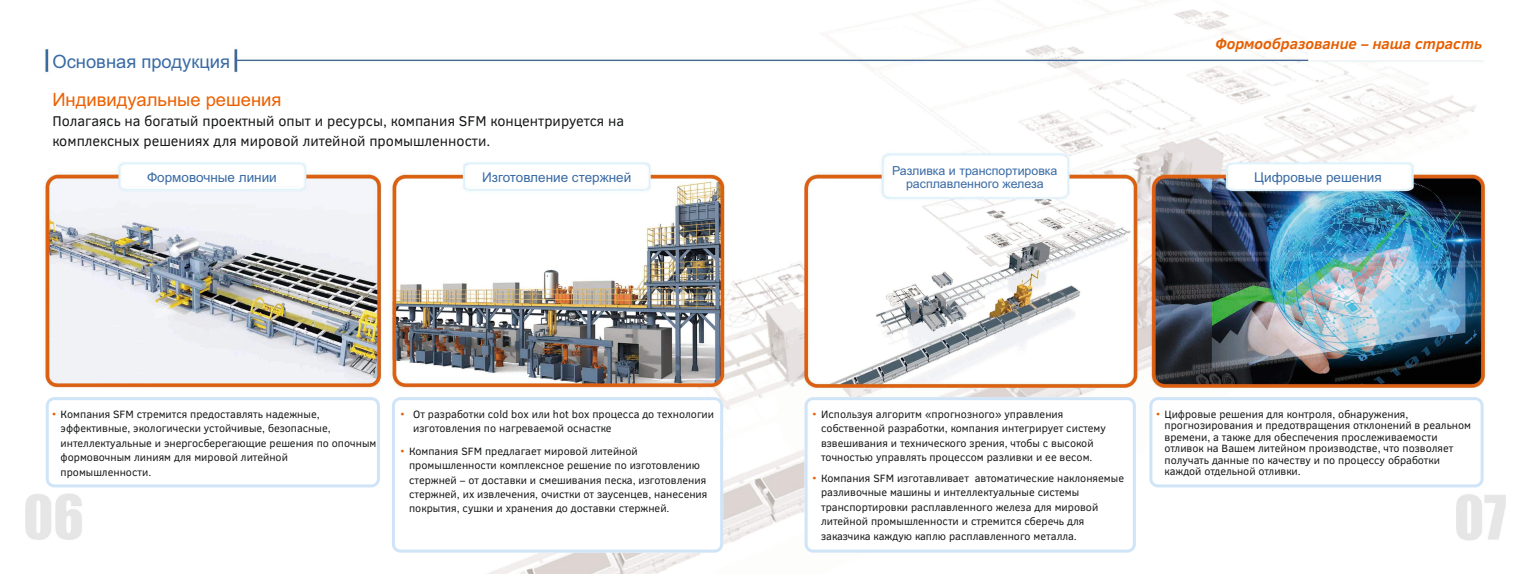
<style>
.page{position:relative;width:1531px;height:574px;background:#fff}
.page>*{position:absolute;margin:0;border:0;box-sizing:border-box;transform-origin:0 0}
.t1{font:18.39px "Arial";color:#ec6001}
.t2{font:18.39px "Arial";color:#396aa4}
.t3{font:italic 700 15.27px "Clear Sans";color:#e55f00}
.t4{font:14.4px/19.3px "Clear Sans";color:#151616}
.t5{font:13.5px "Arial";color:#396aa4}
.t6{font:12.39px/12.9px "Arial";color:#396aa4;text-align:center}
.t7{font:10.8px/14.5px "Clear Sans";color:#151616}
.s1{color:#e55f00}
.s2{color:#030d0f}
.s3{color:#de5f10}
</style>
<div class="page">
<img style="left:25px;top:3px;width:1481px;height:571px">
<div style="left:52px;top:48px;width:177px;height:32px;background:#fff"></div>
<div style="left:28px;top:94px;width:690px;height:53px;background:#fff"></div>
<div style="left:164px;top:168px;width:98px;height:21px;background:#fff"></div>
<div style="left:504px;top:168px;width:114px;height:21px;background:#fff"></div>
<div style="left:887px;top:158px;width:174px;height:38px;background:#fff"></div>
<div style="left:1234px;top:169px;width:166px;height:20px;background:#fff"></div>
<svg style="left:46px;top:397px;width:334px;height:90px"></svg>
<svg style="left:392px;top:397px;width:331px;height:156px"></svg>
<svg style="left:804px;top:397px;width:332px;height:156px"></svg>
<svg style="left:1149px;top:397px;width:334px;height:90px"></svg>
<div style="left:1308px;top:21px;width:175px;height:39px;background:#fff"></div>
<h1 class="t2" style="left:52px;top:54px;width:179px">Основная продукция</h1>
<h1 class="t1" style="left:52px;top:92px;width:231px">Индивидуальные решения</h1>
<h3 class="t4" style="left:52px;top:114px;width:573px">Полагаясь на богатый проектный опыт и ресурсы, компания SFM концентрируется на комплексных решениях для мировой литейной промышленности.</h3>
<p class="t5" style="left:147px;top:172px;width:131px">Формовочные линии</p>
<p class="t5" style="left:482px;top:172px;width:151px">Изготовление стержней</p>
<p class="t7" style="left:61px;top:408px;width:317px;text-indent:-9px"><span class="s1">•</span> <span class="s2">К</span>омпания SFM стремится предоставлять надежные, эффективные, экологически устойчивые, безопасные, интеллектуальные и энергосберегающие решения по опочным формовочным линиям для мировой литейной промышленности.</p>
<p class="t7" style="left:413px;top:408px;width:302px;text-indent:-13px"><span class="s3">•</span> От разработки cold box или hot box процесса до технологии изготовления по нагреваемой оснастке</p>
<p class="t7" style="left:409px;top:445px;width:300px;text-indent:-9px"><span class="s1">•</span> Компания SFM предлагает мировой литейной промышленности комплексное решение по изготовлению стержней – от доставки и смешивания песка, изготовления стержней, их извлечения, очистки от заусенцев, нанесения покрытия, сушки и хранения до доставки стержней.</p>
<h2 class="t3" style="left:1215px;top:38px;width:268px">Формообразование – наша страсть</h2>
<p class="t6" style="left:892px;top:165px;width:167px">Разливка и транспортировка расплавленного железа</p>
<p class="t5" style="left:1254px;top:172px;width:129px">Цифровые решения</p>
<p class="t7" style="left:821px;top:408px;width:286px;text-indent:-9px"><span class="s1">•</span> Используя алгоритм «прогнозного» управления собственной разработки, компания интегрирует систему взвешивания и технического зрения, чтобы с высокой точностью управлять процессом разливки и ее весом.</p>
<p class="t7" style="left:821px;top:472px;width:304px;text-indent:-9px"><span class="s1">•</span> Компания SFM изготавливает автоматические наклоняемые разливочные машины и интеллектуальные системы транспортировки расплавленного железа для мировой литейной промышленности и стремится сберечь для заказчика каждую каплю расплавленного металла.</p>
<p class="t7" style="left:1164px;top:409px;width:308px;line-height:11.5px;text-indent:-9px"><span class="s1">•</span> Цифровые решения для контроля, обнаружения, прогнозирования и предотвращения отклонений в реальном времени, а также для обеспечения прослеживаемости отливок на Вашем литейном производстве, что позволяет получать данные по качеству и по процессу обработки каждой отдельной отливки.</p>
</div>
